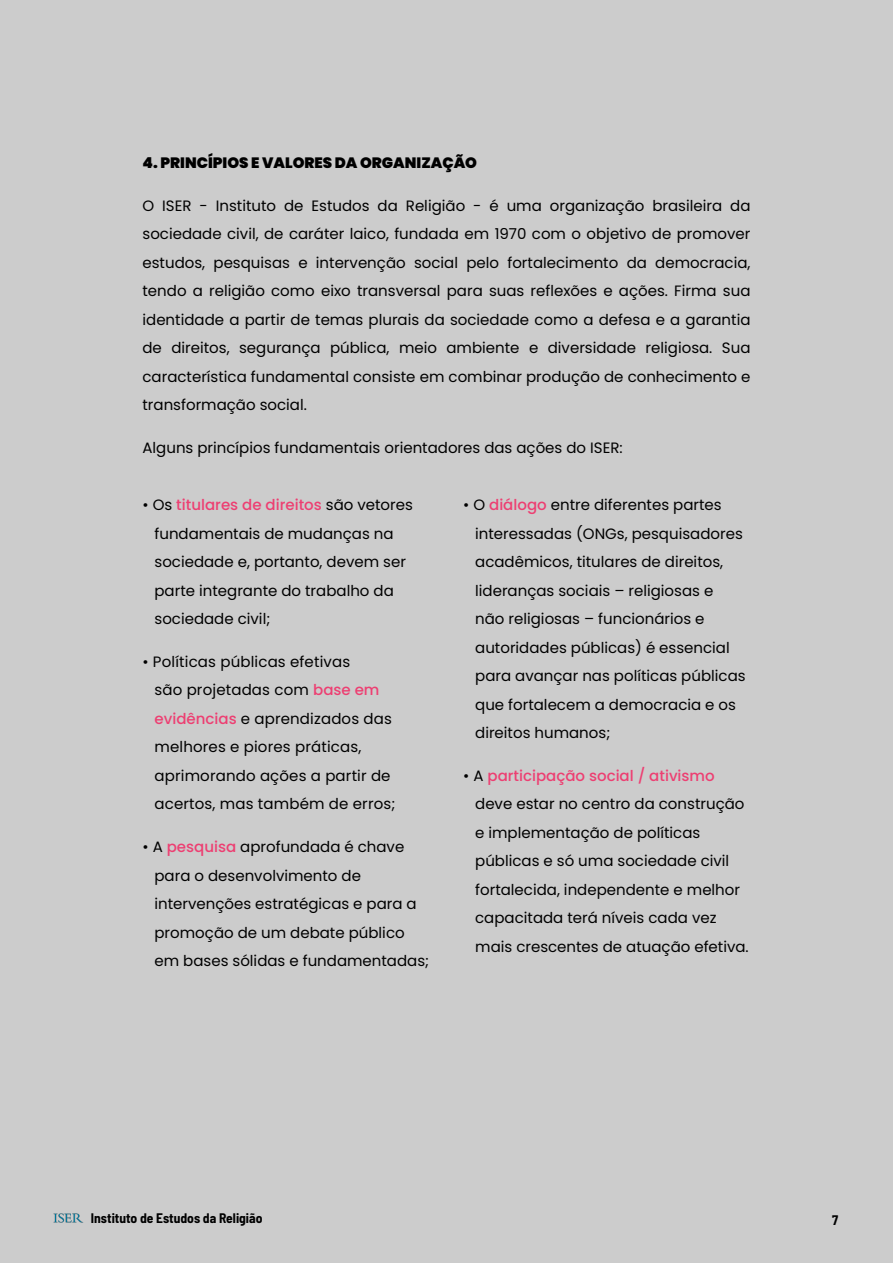
<style>
.page{position:relative;width:893px;height:1263px;background:#ccc}
.page>*{position:absolute;margin:0;border:0;box-sizing:border-box;transform-origin:0 0}
.t1{font:15px/28.5px "Poppins";color:#000}
.t2{font:900 15px "Poppins";color:#000}
.t3{font:700 semi-condensed 13.5px "Barlow";color:#000}
.s1{font-weight:500;color:#ed3f72}
</style>
<div class="page">
<img style="left:54px;top:1213px;width:29px;height:10px">
<p class="t2" style="left:142px;top:154px;width:336px">4. PRINCÍPIOS E VALORES DA ORGANIZAÇÃO</p>
<p class="t1" style="left:142px;top:191px;width:609px;text-align:justify">O ISER - Instituto de Estudos da Religião - é uma organização brasileira da sociedade civil, de caráter laico, fundada em 1970 com o objetivo de promover estudos, pesquisas e intervenção social pelo fortalecimento da democracia, tendo a religião como eixo transversal para suas reflexões e ações. Firma sua identidade a partir de temas plurais da sociedade como a defesa e a garantia de direitos, segurança pública, meio ambiente e diversidade religiosa. Sua característica fundamental consiste em combinar produção de conhecimento e transformação social.</p>
<p class="t1" style="left:142px;top:434px;width:482px">Alguns princípios fundamentais orientadores das ações do ISER:</p>
<p class="t1" style="left:154px;top:491px;width:260px;text-indent:-12px">• Os <span class="s1">titulares de direitos</span> são vetores fundamentais de mudanças na sociedade e, portanto, devem ser parte integrante do trabalho da sociedade civil;</p>
<p class="t1" style="left:154px;top:647px;width:242px;text-indent:-12px">• Políticas públicas efetivas<br>são projetadas com <span class="s1">base em evidências</span> e aprendizados das melhores e piores práticas, aprimorando ações a partir de acertos, mas também de erros;</p>
<p class="t1" style="left:154px;top:833px;width:276px;text-indent:-12px">• A <span class="s1">pesquisa</span> aprofundada é chave para o desenvolvimento de intervenções estratégicas e para a promoção de um debate público em bases sólidas e fundamentadas;</p>
<p class="t1" style="left:475px;top:491px;width:272px;text-indent:-12px">• O <span class="s1">diálogo</span> entre diferentes partes interessadas (ONGs, pesquisadores acadêmicos, titulares de direitos, lideranças sociais – religiosas e não religiosas – funcionários e autoridades públicas) é essencial para avançar nas políticas públicas que fortalecem a democracia e os direitos humanos;</p>
<p class="t1" style="left:475px;top:761px;width:275px;text-indent:-12px">• A <span class="s1">participação social / ativismo </span>deve estar no centro da construção e implementação de políticas públicas e só uma sociedade civil fortalecida, independente e melhor capacitada terá níveis cada vez mais crescentes de atuação efetiva.</p>
<p class="t3" style="left:91px;top:1208px;width:173px">Instituto de Estudos da Religião</p>
<p class="t3" style="left:832px;top:1210px;width:8px">7</p>
</div>
